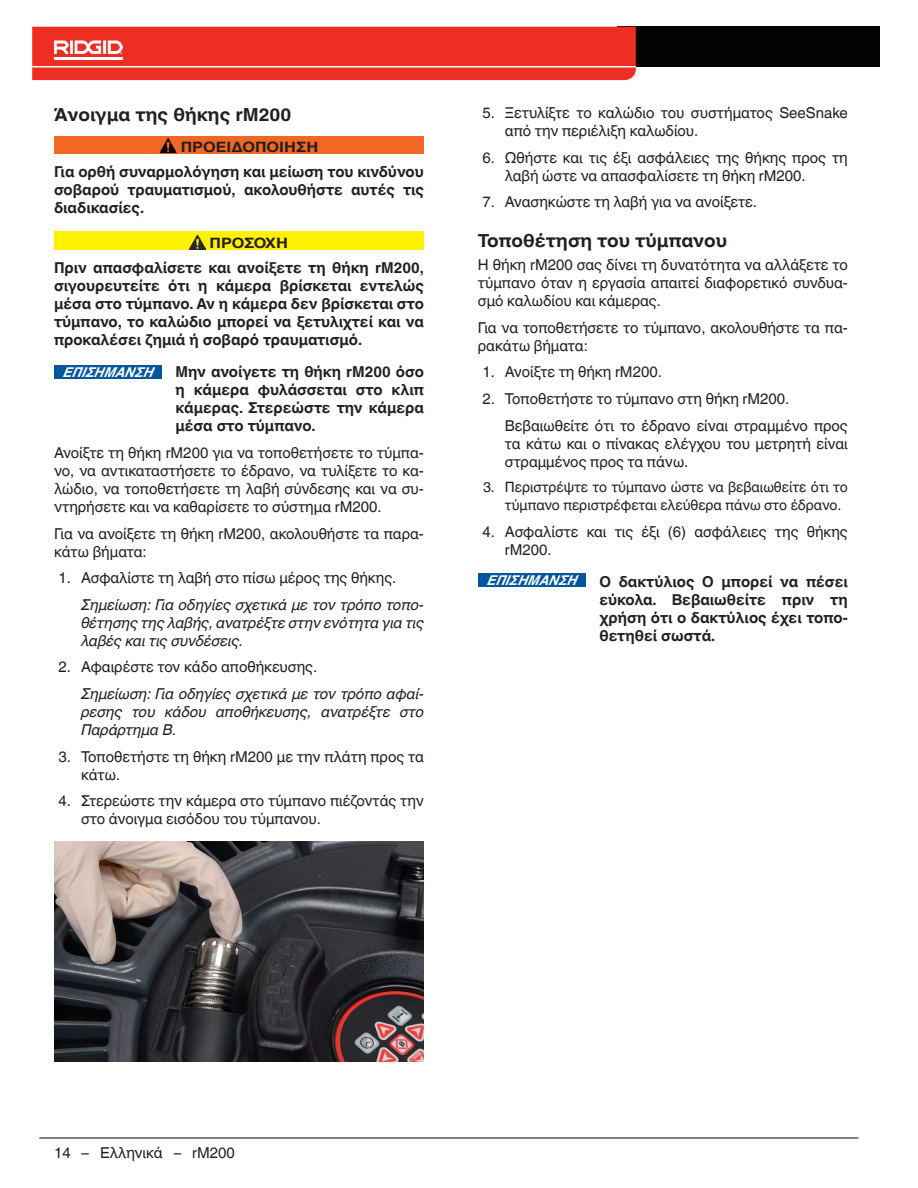
<style>
.page{position:relative;width:918px;height:1188px;background:#fff}
.page>*{position:absolute;margin:0;border:0;box-sizing:border-box;transform-origin:0 0}
.Head_2____h2{font:700 18px "Helvetica World";color:#231f20;scale:1.05 1}
.Basic_Normal___bn{font:15px/18px "Helvetica World";color:#231f20}
.Basic_Bold____bb{font:700 15px/18px "Helvetica World";color:#231f20;text-align:justify}
.Numbered_List____n2{font:italic 15px/18px "Helvetica World";color:#231f20;text-align:justify}
.Numbered_List____n2-2{font:15px/18px "Helvetica World";color:#231f20;text-align:justify}
.t1{font:14.25px/18px "Helvetica World";color:#231f20}
.Safety_Bar_Symbol{font:700 14.25px "Helvetica World";color:#231f20;scale:1.15 1}
.Notice_White{font:italic 700 13.5px "Helvetica World";color:#fff}
</style>
<div class="page">
<div style="left:617px;top:27px;width:263px;height:40px;background:#040503"></div>
<div style="left:32px;top:27px;width:604px;height:53px;background:#ee2e22"></div>
<hr style="left:54px;top:57px;width:69px;height:3px;background:#fff">
<hr style="left:39px;top:1137px;width:819px;height:2px;background:#231f20">
<div style="left:54px;top:136px;width:370px;height:18px;background:#f26724"></div>
<img style="left:159px;top:138px;width:17px;height:15px">
<div style="left:54px;top:231px;width:370px;height:19px;background:#fff101"></div>
<img style="left:189px;top:235px;width:16px;height:14px">
<div style="left:54px;top:365px;width:108px;height:14px;background:#00579d"></div>
<img style="left:54px;top:841px;width:370px;height:220px">
<div style="left:478px;top:574px;width:108px;height:13px;background:#00579d"></div>
<p class="Head_2____h2" style="left:54px;top:104px;width:228px">Άνοιγμα της θήκης rM200</p>
<p class="Safety_Bar_Symbol" style="left:181px;top:139px;width:121px">ΠΡΟΕΙΔΟΠΟΙΗΣΗ</p>
<p class="Basic_Bold____bb" style="left:54px;top:163px;width:371px">Για ορθή συναρμολόγηση και μείωση του κινδύνου σοβαρού τραυματισμού, ακολουθήστε αυτές τις διαδικασίες.</p>
<p class="Safety_Bar_Symbol" style="left:210px;top:234px;width:68px">ΠΡΟΣΟΧΉ</p>
<p class="Basic_Bold____bb" style="left:54px;top:259px;width:371px">Πριν απασφαλίσετε και ανοίξετε τη θήκη rM200, σιγουρευτείτε ότι η κάμερα βρίσκεται εντελώς μέσα στο τύμπανο. Αν η κάμερα δεν βρίσκεται στο τύμπανο, το καλώδιο μπορεί να ξετυλιχτεί και να προκαλέσει ζημιά ή σοβαρό τραυματισμό.</p>
<p class="Notice_White" style="left:63px;top:365px;width:97px">ΕΠΙΣΗΜΑΝΣΗ</p>
<p class="Basic_Bold____bb" style="left:176px;top:363px;width:250px">Μην ανοίγετε τη θήκη rM200 όσο η κάμερα φυλάσσεται στο κλιπ κάμερας. Στερεώστε την κάμερα μέσα στο τύμπανο.</p>
<p class="Basic_Normal___bn" style="left:54px;top:444px;width:371px;text-align:justify">Ανοίξτε τη θήκη rM200 για να τοποθετήσετε το τύμπα&shy;νο, να αντικαταστήσετε το έδρανο, να τυλίξετε το κα&shy;λώδιο, να τοποθετήσετε τη λαβή σύνδεσης και να συ&shy;ντηρήσετε και να καθαρίσετε το σύστημα rM200.</p>
<p class="Basic_Normal___bn" style="left:54px;top:524px;width:371px">Για να ανοίξετε τη θήκη rM200, ακολουθήστε τα παρα&shy;κάτω βήματα:</p>
<p class="Basic_Normal___bn" style="left:59px;top:569px;width:339px">1. Ασφαλίστε τη λαβή στο πίσω μέρος της θήκης.</p>
<p class="Numbered_List____n2" style="left:81px;top:596px;width:344px">Σημείωση: Για οδηγίες σχετικά με τον τρόπο τοπο&shy;θέτησης της λαβής, ανατρέξτε στην ενότητα για τις λαβές και τις συνδέσεις.</p>
<p class="Basic_Normal___bn" style="left:59px;top:658px;width:260px">2. Αφαιρέστε τον κάδο αποθήκευσης.</p>
<p class="Numbered_List____n2" style="left:81px;top:685px;width:344px">Σημείωση: Για οδηγίες σχετικά με τον τρόπο αφαί&shy;ρεσης του κάδου αποθήκευσης, ανατρέξτε στο Παράρτημα Β.</p>
<p class="Basic_Normal___bn" style="left:81px;top:748px;width:344px;text-indent:-22px">3. Τοποθετήστε τη θήκη rM200 με την πλάτη προς τα κάτω.</p>
<p class="Basic_Normal___bn" style="left:81px;top:792px;width:344px;text-indent:-22px">4. Στερεώστε την κάμερα στο τύμπανο πιέζοντάς την στο άνοιγμα εισόδου του τύμπανου.</p>
<p class="Basic_Normal___bn" style="left:505px;top:104px;width:344px;text-indent:-22px">5. Ξετυλίξτε το καλώδιο του συστήματος SeeSnake από την περιέλιξη καλωδίου.</p>
<p class="Basic_Normal___bn" style="left:505px;top:149px;width:344px;text-indent:-22px">6. Ωθήστε και τις έξι ασφάλειες της θήκης προς τη λαβή ώστε να απασφαλίσετε τη θήκη rM200.</p>
<p class="Basic_Normal___bn" style="left:482px;top:193px;width:276px">7. Ανασηκώστε τη λαβή για να ανοίξετε.</p>
<p class="Head_2____h2" style="left:478px;top:230px;width:239px">Τοποθέτηση του τύμπανου</p>
<p class="Basic_Normal___bn" style="left:478px;top:256px;width:371px;text-align:justify">Η θήκη rM200 σας δίνει τη δυνατότητα να αλλάξετε το τύμπανο όταν η εργασία απαιτεί διαφορετικό συνδυα&shy;σμό καλωδίου και κάμερας.</p>
<p class="Basic_Normal___bn" style="left:478px;top:319px;width:371px">Για να τοποθετήσετε το τύμπανο, ακολουθήστε τα πα&shy;ρακάτω βήματα:</p>
<p class="Basic_Normal___bn" style="left:482px;top:363px;width:181px">1. Ανοίξτε τη θήκη rM200.</p>
<p class="Basic_Normal___bn" style="left:482px;top:390px;width:308px">2. Τοποθετήστε το τύμπανο στη θήκη rM200.</p>
<p class="Numbered_List____n2-2" style="left:505px;top:416px;width:344px">Βεβαιωθείτε ότι το έδρανο είναι στραμμένο προς τα κάτω και ο πίνακας ελέγχου του μετρητή είναι στραμμένος προς τα πάνω.</p>
<p class="t1" style="left:505px;top:478px;width:344px;text-indent:-22px">3. Περιστρέψτε το τύμπανο ώστε να βεβαιωθείτε ότι το τύμπανο περιστρέφεται ελεύθερα πάνω στο έδρανο.</p>
<p class="Basic_Normal___bn" style="left:505px;top:523px;width:344px;text-indent:-22px">4. Ασφαλίστε και τις έξι (6) ασφάλειες της θήκης rM200.</p>
<p class="Notice_White" style="left:487px;top:573px;width:97px">ΕΠΙΣΗΜΑΝΣΗ</p>
<p class="Basic_Bold____bb" style="left:599px;top:573px;width:250px">Ο δακτύλιος Ο μπορεί να πέσει εύκολα. Βεβαιωθείτε πριν τη χρήση ότι ο δακτύλιος έχει τοπο&shy;θετηθεί σωστά.</p>
<p class="Basic_Normal___bn" style="left:54px;top:1144px;width:182px">14 – Ελληνικά – rM200</p>
</div>
